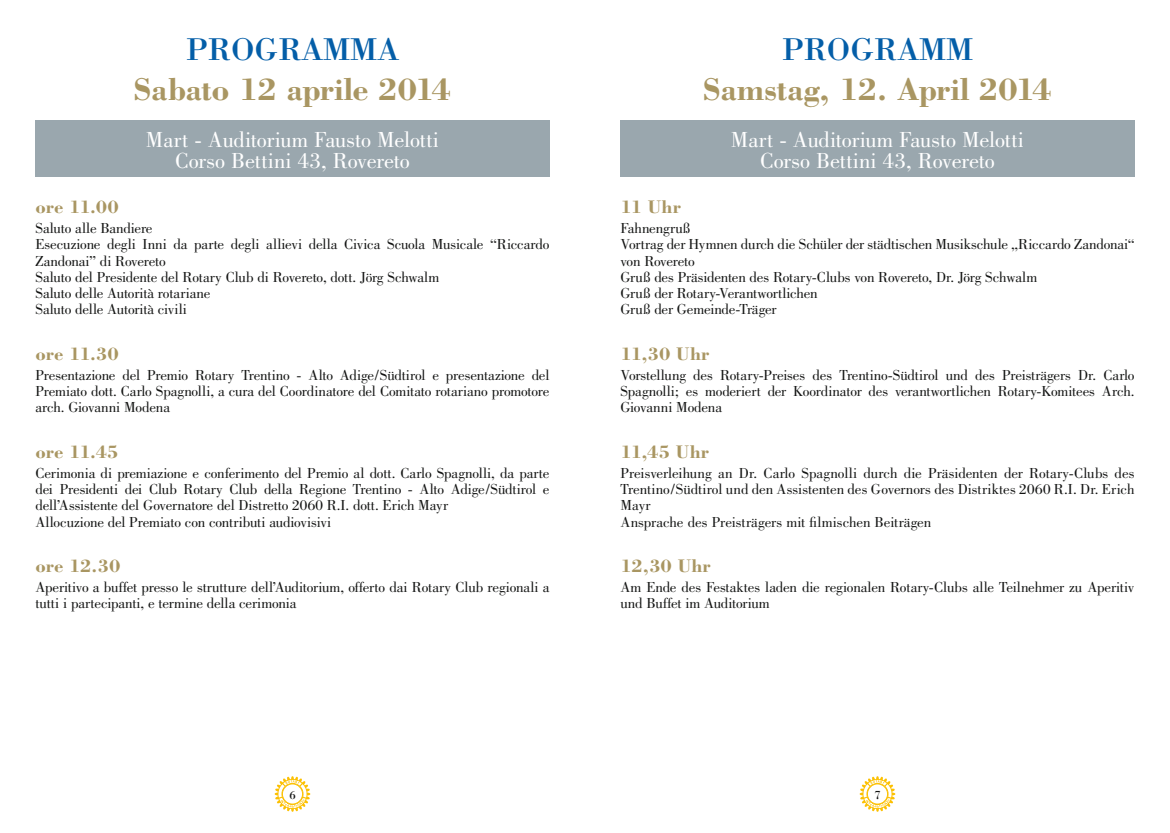
<style>
.page{position:relative;width:1170px;height:833px;background:#fff}
.page>*{position:absolute;margin:0;border:0;box-sizing:border-box;transform-origin:0 0}
.t1{font:700 32.5px "Bodoni";letter-spacing:-.01em;color:#a99662}
.t2{font:32.5px "Bodoni";color:#045ea8}
.t3{font:22.5px/21.2px "Bodoni";letter-spacing:-.005em;color:#fff;text-align:center}
.t4{font:700 18.75px "Bodoni";letter-spacing:-.01em;color:#a99662}
.t5{font:15px/16.2px "Bodoni";letter-spacing:-.01em;color:#131413}
.t6{font:12.5px "Bodoni";color:#131413}
</style>
<div class="page">
<svg style="left:275px;top:776px;width:35px;height:35px"></svg>
<svg style="left:859px;top:776px;width:36px;height:35px"></svg>
<div style="left:282px;top:784px;width:20px;height:20px;background:#fff;border-radius:50%"></div>
<div style="left:282px;top:783px;width:21px;height:21px;border:1px solid #fcc000;border-radius:50%"></div>
<div style="left:867px;top:784px;width:20px;height:20px;background:#fff;border-radius:50%"></div>
<div style="left:867px;top:783px;width:20px;height:21px;border:1px solid #fcc000;border-radius:50%"></div>
<div style="left:35px;top:120px;width:514px;height:57px;background:#9aa7ae"></div>
<div style="left:620px;top:120px;width:514px;height:57px;background:#9aa7ae"></div>
<h1 class="t2" style="left:186px;top:29px;width:215px">PROGRAMMA</h1>
<h1 class="t1" style="left:134px;top:69px;width:319px">Sabato 12 aprile 2014</h1>
<h2 class="t3" style="left:146px;top:129px;width:295px">Mart - Auditorium Fausto Melotti<br>Corso Bettini 43, Rovereto</h2>
<p class="t4" style="left:35px;top:195px;width:85px">ore 11.00</p>
<p class="t5" style="left:35px;top:220px;width:515px">Saluto alle Bandiere<br>Esecuzione degli Inni da parte degli allievi della Civica Scuola Musicale “Riccardo Zandonai” di Rovereto<br>Saluto del Presidente del Rotary Club di Rovereto, dott. Jörg Schwalm<br>Saluto delle Autorità rotariane<br>Saluto delle Autorità civili</p>
<p class="t4" style="left:35px;top:342px;width:85px">ore 11.30</p>
<p class="t5" style="left:35px;top:367px;width:515px;text-align:justify">Presentazione del Premio Rotary Trentino - Alto Adige/Südtirol e presentazione del Premiato dott. Carlo Spagnolli, a cura del Coordinatore del Comitato rotariano promotore arch. Giovanni Modena</p>
<p class="t4" style="left:35px;top:440px;width:85px">ore 11.45</p>
<p class="t5" style="left:35px;top:465px;width:515px">Cerimonia di premiazione e conferimento del Premio al dott. Carlo Spagnolli, da parte dei Presidenti dei Club Rotary Club della Regione Trentino - Alto Adige/Südtirol e dell’Assistente del Governatore del Distretto 2060 R.I. dott. Erich Mayr<br>Allocuzione del Premiato con contributi audiovisivi</p>
<p class="t4" style="left:35px;top:554px;width:86px">ore 12.30</p>
<p class="t5" style="left:35px;top:579px;width:515px">Aperitivo a buffet presso le strutture dell’Auditorium, offerto dai Rotary Club regionali a tutti i partecipanti, e termine della cerimonia</p>
<h1 class="t2" style="left:781px;top:29px;width:193px">PROGRAMM</h1>
<h1 class="t1" style="left:702px;top:69px;width:350px">Samstag, 12. April 2014</h1>
<h2 class="t3" style="left:730px;top:129px;width:295px">Mart - Auditorium Fausto Melotti<br>Corso Bettini 43, Rovereto</h2>
<p class="t4" style="left:620px;top:195px;width:62px">11 Uhr</p>
<p class="t5" style="left:620px;top:220px;width:515px">Fahnengruß<br>Vortrag der Hymnen durch die Schüler der städtischen Musikschule „Riccardo Zandonai“ von Rovereto<br>Gruß des Präsidenten des Rotary-Clubs von Rovereto, Dr. Jörg Schwalm<br>Gruß der Rotary-Verantwortlichen<br>Gruß der Gemeinde-Träger</p>
<p class="t4" style="left:620px;top:342px;width:90px">11,30 Uhr</p>
<p class="t5" style="left:620px;top:367px;width:515px;text-align:justify">Vorstellung des Rotary-Preises des Trentino-Südtirol und des Preisträgers Dr. Carlo Spagnolli; es moderiert der Koordinator des verantwortlichen Rotary-Komitees Arch.<br>Giovanni Modena</p>
<p class="t4" style="left:620px;top:440px;width:90px">11,45 Uhr</p>
<p class="t5" style="left:620px;top:465px;width:515px">Preisverleihung an Dr. Carlo Spagnolli durch die Präsidenten der Rotary-Clubs des Trentino/Südtirol und den Assistenten des Governors des Distriktes 2060 R.I. Dr. Erich Mayr<br>Ansprache des Preisträgers mit filmischen Beiträgen</p>
<p class="t4" style="left:620px;top:554px;width:92px">12,30 Uhr</p>
<p class="t5" style="left:620px;top:579px;width:515px">Am Ende des Festaktes laden die regionalen Rotary-Clubs alle Teilnehmer zu Aperitiv und Buffet im Auditorium</p>
<p class="t6" style="left:289px;top:787px;width:8px">6</p>
<p class="t6" style="left:874px;top:787px;width:8px">7</p>
</div>
